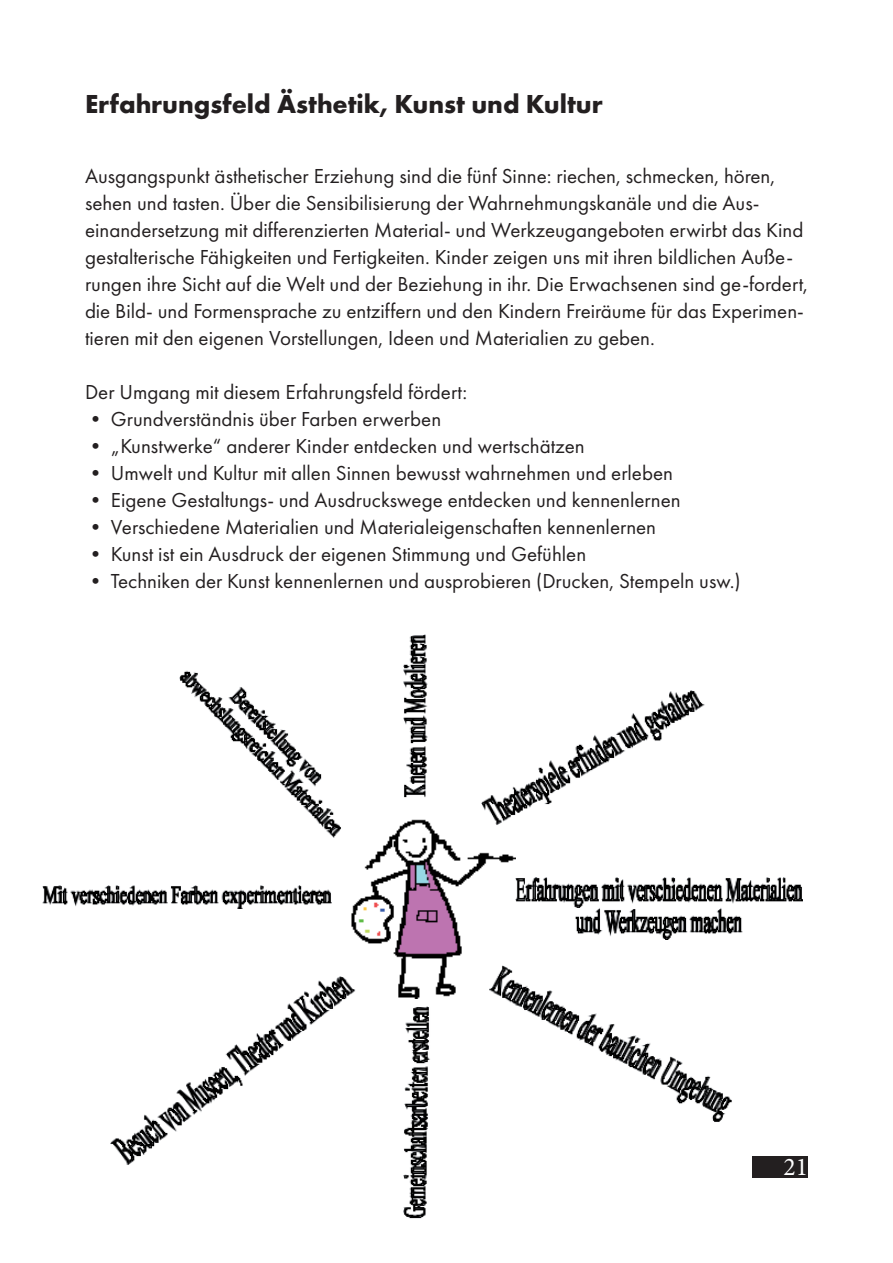
<style>
.page{position:relative;width:893px;height:1263px;background:#fff}
.page>*{position:absolute;margin:0;border:0;box-sizing:border-box;transform-origin:0 0}
.t1{font:700 27px "Futura PT";color:#231f20}
.t2{font:25.5px "Minion Pro";color:#fff}
.t3{font:21px/27px "Futura PT";color:#231f20}
</style>
<div class="page">
<div style="left:753px;top:1157px;width:55px;height:21px;background:#231f20"></div>
<img style="left:351px;top:819px;width:164px;height:180px">
<img style="left:404px;top:634px;width:24px;height:164px">
<img style="left:482px;top:690px;width:223px;height:148px">
<img style="left:515px;top:877px;width:287px;height:62px">
<img style="left:489px;top:965px;width:243px;height:157px">
<img style="left:404px;top:1006px;width:26px;height:213px">
<img style="left:111px;top:976px;width:286px;height:189px">
<img style="left:43px;top:885px;width:289px;height:23px">
<img style="left:179px;top:670px;width:162px;height:168px">
<p class="t1" style="left:85px;top:86px;width:519px">Erfahrungsfeld Ästhetik, Kunst und Kultur</p>
<p class="t3" style="left:85px;top:162px;width:724px">Ausgangspunkt ästhetischer Erziehung sind die fünf Sinne: riechen, schmecken, hören, sehen und tasten. Über die Sensibilisierung der Wahrnehmungskanäle und die Aus&shy;einandersetzung mit differenzierten Material- und Werkzeugangeboten erwirbt das Kind gestalterische Fähigkeiten und Fertigkeiten. Kinder zeigen uns mit ihren bildlichen Auße&shy;rungen ihre Sicht auf die Welt und der Beziehung in ihr. Die Erwachsenen sind ge-fordert, die Bild- und Formensprache zu entziffern und den Kindern Freiräume für das Experimen&shy;tieren mit den eigenen Vorstellungen, Ideen und Materialien zu geben.</p>
<p class="t3" style="left:85px;top:378px;width:384px">Der Umgang mit diesem Erfahrungsfeld fördert:</p>
<p class="t3" style="left:85px;top:405px;width:358px">• Grundverständnis über Farben erwerben</p>
<p class="t3" style="left:85px;top:432px;width:501px">• „Kunstwerke“ anderer Kinder entdecken und wertschätzen</p>
<p class="t3" style="left:85px;top:459px;width:589px">• Umwelt und Kultur mit allen Sinnen bewusst wahrnehmen und erleben</p>
<p class="t3" style="left:85px;top:486px;width:597px">• Eigene Gestaltungs- und Ausdruckswege entdecken und kennenlernen</p>
<p class="t3" style="left:85px;top:513px;width:573px">• Verschiedene Materialien und Materialeigenschaften kennenlernen</p>
<p class="t3" style="left:85px;top:540px;width:503px">• Kunst ist ein Ausdruck der eigenen Stimmung und Gefühlen</p>
<p class="t3" style="left:85px;top:567px;width:657px">• Techniken der Kunst kennenlernen und ausprobieren (Drucken, Stempeln usw.)</p>
<p class="t2" style="left:783px;top:1150px;width:26px">21</p>
</div>
